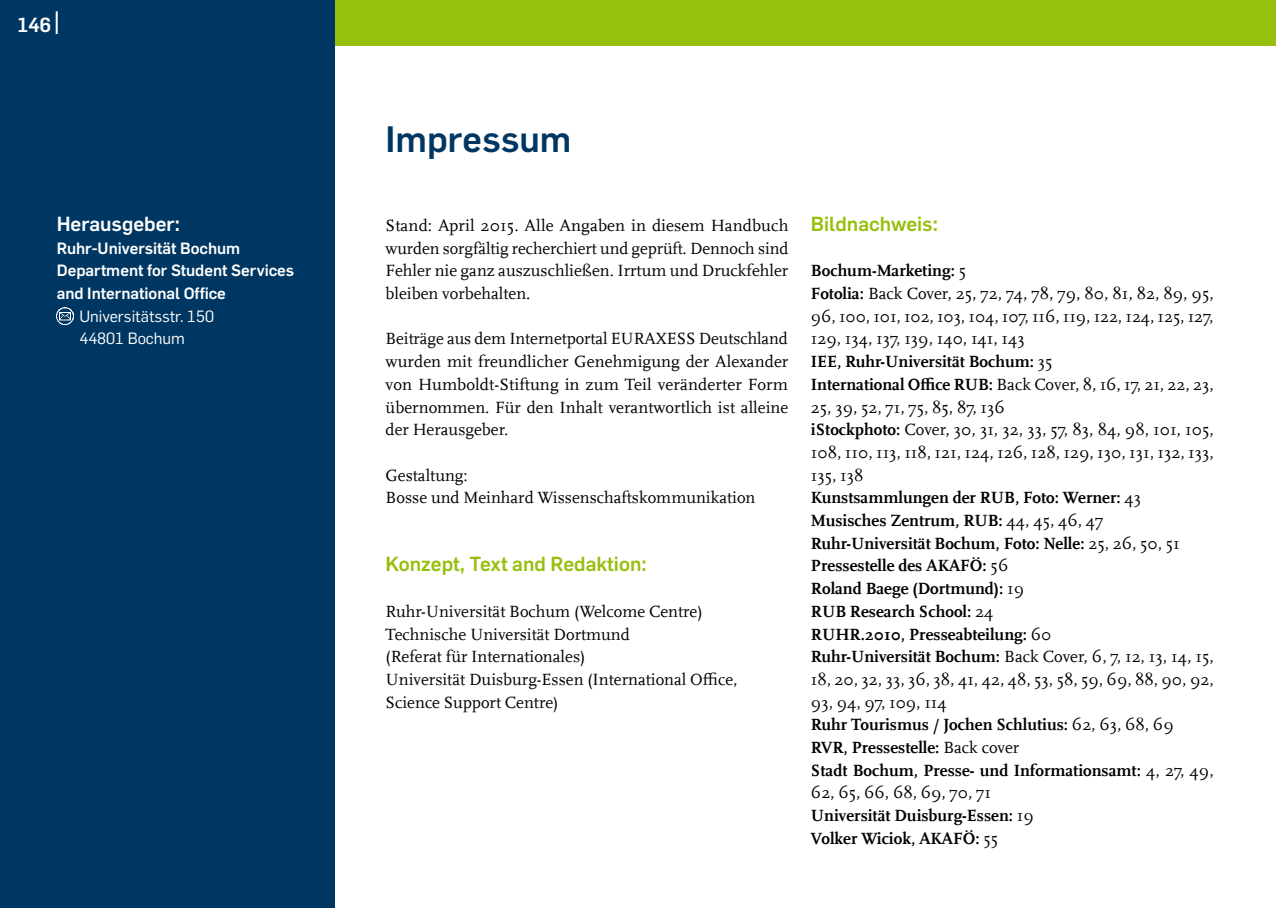
<style>
.page{position:relative;width:1276px;height:908px;background:#fff}
.page>*{position:absolute;margin:0;border:0;box-sizing:border-box;transform-origin:0 0}
.t1{font:700 36px "Rub Flama";color:#003762}
.t2{font:700 20px "Rub Flama";color:#97bf0d}
.t3{font:700 20px "Rub Flama";color:#fff}
.t4{font:17px/22.6px "RUB Scala MZ";color:#000}
.t5{font:700 16px/22.6px "Rub Flama";color:#fff}
.t6{font:16px/22.6px "Rub Flama";color:#fff}
.s1{font-weight:700}
</style>
<div class="page">
<div style="left:0;top:0;width:1276px;height:45px;background:#97bf0d"></div>
<div style="left:0;top:0;width:334px;height:907px;background:#003762"></div>
<hr style="left:56px;top:11px;width:2px;height:23px;background:#fff">
<img style="left:57px;top:307px;width:17px;height:17px">
<p class="t3" style="left:17px;top:11px;width:35px">146</p>
<p class="t3" style="left:57px;top:209px;width:125px">Herausgeber:</p>
<p class="t5" style="left:57px;top:235px;width:239px">Ruhr-Universität Bochum<br>Department for Student Services and International Office</p>
<p class="t6" style="left:79px;top:303px;width:136px">Universitätsstr. 150<br>44801 Bochum</p>
<h1 class="t1" style="left:386px;top:113px;width:187px">Impressum</h1>
<p class="t4" style="left:386px;top:213px;width:404px;text-align:justify">Stand: April 2015. Alle Angaben in diesem Handbuch wurden sorgfältig recherchiert und geprüft. Dennoch sind Fehler nie ganz auszuschließen. Irrtum und Druckfehler bleiben vorbehalten.</p>
<p class="t4" style="left:386px;top:327px;width:404px;text-align:justify">Beiträge aus dem Internetportal EURAXESS Deutschland wurden mit freundlicher Genehmigung der Alexander von Humboldt-Stiftung in zum Teil veränderter Form übernommen. Für den Inhalt verantwortlich ist alleine der Herausgeber.</p>
<p class="t4" style="left:386px;top:463px;width:371px">Gestaltung:<br>Bosse und Meinhard Wissenschaftskommunikation</p>
<p class="t2" style="left:386px;top:549px;width:262px">Konzept, Text and Redaktion:</p>
<p class="t4" style="left:386px;top:599px;width:353px">Ruhr-Universität Bochum (Welcome Centre)<br>Technische Universität Dortmund<br>(Referat für Internationales)<br>Universität Duisburg-Essen (International Office, Science Support Centre)</p>
<p class="t2" style="left:811px;top:209px;width:128px">Bildnachweis:</p>
<p class="t4" style="left:811px;top:259px;width:404px"><span class="s1">Bochum-Marketing:</span> 5<br><span class="s1">Fotolia:</span> Back Cover, 25, 72, 74, 78, 79, 80, 81, 82, 89, 95, 96, 100, 101, 102, 103, 104, 107, 116, 119, 122, 124, 125, 127, 129, 134, 137, 139, 140, 141, 143<br><span class="s1">IEE, Ruhr-Universität Bochum:</span> 35<br><span class="s1">International Office RUB:</span> Back Cover, 8, 16, 17, 21, 22, 23, 25, 39, 52, 71, 75, 85, 87, 136<br><span class="s1">iStockphoto:</span> Cover, 30, 31, 32, 33, 57, 83, 84, 98, 101, 105, 108, 110, 113, 118, 121, 124, 126, 128, 129, 130, 131, 132, 133, 135, 138<br><span class="s1">Kunstsammlungen der RUB, Foto: Werner:</span> 43<br><span class="s1">Musisches Zentrum, RUB:</span> 44, 45, 46, 47<br><span class="s1">Ruhr-Universität Bochum, Foto: Nelle:</span> 25, 26, 50, 51<br><span class="s1">Pressestelle des AKAFÖ:</span> 56<br><span class="s1">Roland Baege (Dortmund):</span> 19<br><span class="s1">RUB Research School:</span> 24<br><span class="s1">RUHR.2010, Presseabteilung:</span> 60<br><span class="s1">Ruhr-Universität Bochum:</span> Back Cover, 6, 7, 12, 13, 14, 15, 18, 20, 32, 33, 36, 38, 41, 42, 48, 53, 58, 59, 69, 88, 90, 92, 93, 94, 97, 109, 114<br><span class="s1">Ruhr Tourismus / Jochen Schlutius:</span> 62, 63, 68, 69<br><span class="s1">RVR, Pressestelle:</span> Back cover<br><span class="s1">Stadt Bochum, Presse- und Informationsamt:</span> 4, 27, 49, 62, 65, 66, 68, 69, 70, 71<br><span class="s1">Universität Duisburg-Essen:</span> 19<br><span class="s1">Volker Wiciok, AKAFÖ:</span> 55</p>
</div>
